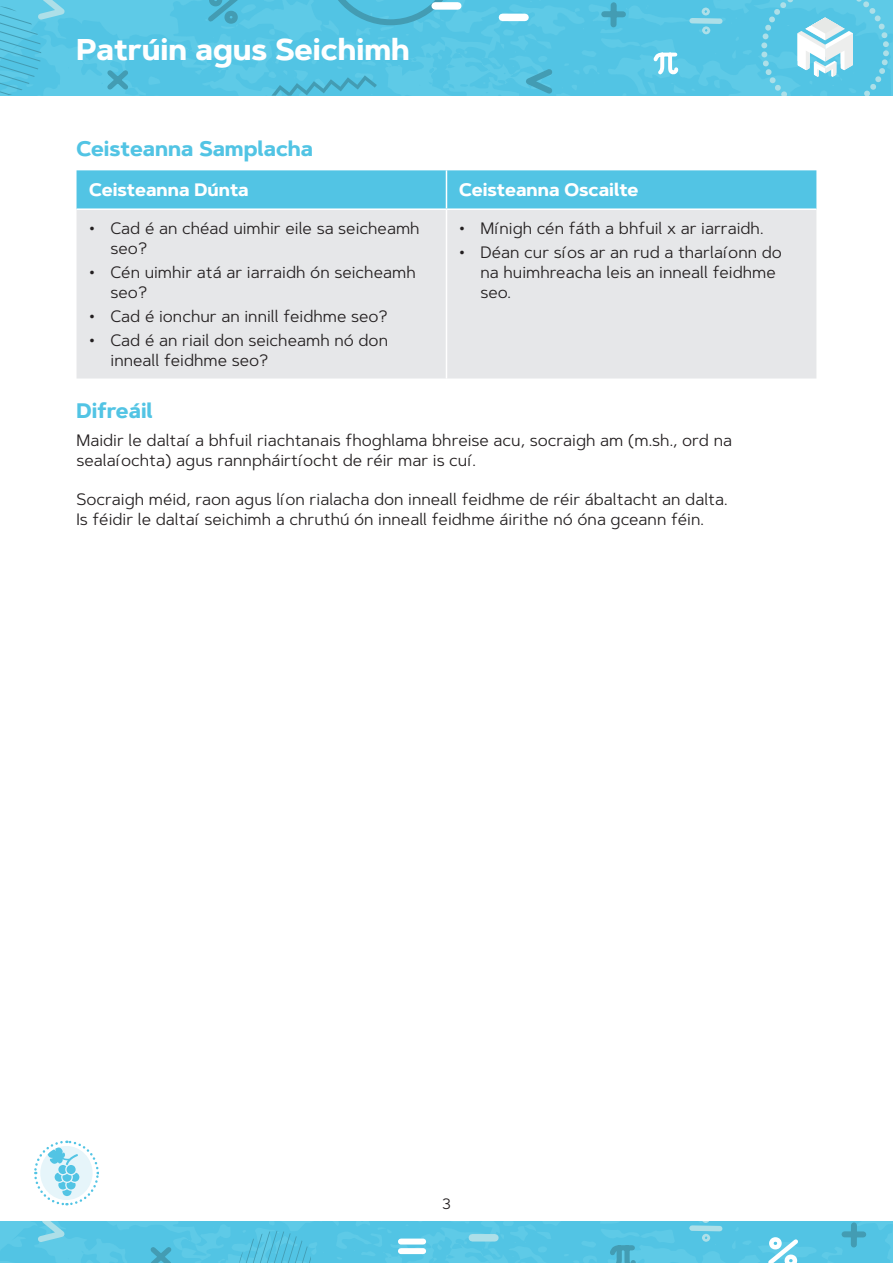
<style>
.page{position:relative;width:893px;height:1263px;background:#fff}
.page>*{position:absolute;margin:0;border:0;box-sizing:border-box;transform-origin:0 0}
.t1{font:700 30px "Artegra Sans";color:#fff}
.H2_Measure-PINK{font:700 21px "Artegra Sans";color:#52c4e4}
.Table_Headings-White{font:700 18px "Artegra Sans";color:#fff}
.Body{font:16.5px/19.8px "Artegra Sans";color:#231f20}
.t2{font:15px "Artegra Sans";color:#231f20}
</style>
<div class="page">
<svg style="left:0;top:0;width:893px;height:96px;background:#56c6e5"></svg>
<svg style="left:271px;top:75px;width:106px;height:21px;background:#4fbbd9"></svg>
<svg style="left:0;top:0;width:75px;height:94px;background:#5ac6e3"></svg>
<svg style="left:514px;top:64px;width:43px;height:32px"></svg>
<div style="left:502px;top:14px;width:23px;height:7px;background:#fff"></div>
<svg style="left:686px;top:5px;width:39px;height:32px"></svg>
<div style="left:604px;top:11px;width:19px;height:6px;background:#439cb3"></div>
<div style="left:610px;top:5px;width:7px;height:19px;background:#439cb3"></div>
<svg style="left:652px;top:51px;width:28px;height:27px"></svg>
<svg style="left:203px;top:0;width:40px;height:28px"></svg>
<svg style="left:323px;top:0;width:135px;height:25px;background:#51bdda"></svg>
<svg style="left:103px;top:65px;width:30px;height:29px"></svg>
<svg style="left:761px;top:0;width:128px;height:96px;background:#75cfe7"></svg>
<div style="left:435px;top:2px;width:23px;height:8px;background:#fff"></div>
<svg style="left:0;top:1221px;width:893px;height:42px;background:#59c6e4"></svg>
<svg style="left:34px;top:1140px;width:65px;height:65px"></svg>
<div style="left:77px;top:170px;width:739px;height:38px;background:#52c4e4"></div>
<div style="left:77px;top:210px;width:739px;height:168px;background:#e6e7e9"></div>
<hr style="left:446px;top:170px;width:1px;height:38px;background:#fff">
<hr style="left:446px;top:210px;width:1px;height:168px;background:#fff">
<h1 class="t1" style="left:77px;top:28px;width:335px">Patrúin agus Seichimh</h1>
<p class="H2_Measure-PINK" style="left:77px;top:133px;width:238px">Ceisteanna Samplacha</p>
<p class="Table_Headings-White" style="left:89px;top:177px;width:161px">Ceisteanna Dúnta</p>
<p class="Table_Headings-White" style="left:459px;top:177px;width:181px">Ceisteanna Oscailte</p>
<p class="Body" style="left:111px;top:218px;width:311px;text-indent:-21px">• Cad é an chéad uimhir eile sa seicheamh seo?</p>
<p class="Body" style="left:111px;top:262px;width:307px;text-indent:-21px">• Cén uimhir atá ar iarraidh ón seicheamh seo?</p>
<p class="Body" style="left:89px;top:306px;width:300px">• Cad é ionchur an innill feidhme seo?</p>
<p class="Body" style="left:111px;top:330px;width:279px;text-indent:-21px">• Cad é an riail don seicheamh nó don inneall feidhme seo?</p>
<p class="Body" style="left:459px;top:218px;width:306px">• Mínigh cén fáth a bhfuil x ar iarraidh.</p>
<p class="Body" style="left:480px;top:242px;width:303px;text-indent:-21px">• Déan cur síos ar an rud a tharlaíonn do na huimhreacha leis an inneall feidhme seo.</p>
<p class="H2_Measure-PINK" style="left:77px;top:395px;width:78px">Difreáil</p>
<p class="Body" style="left:77px;top:430px;width:657px">Maidir le daltaí a bhfuil riachtanais fhoghlama bhreise acu, socraigh am (m.sh., ord na sealaíochta) agus rannpháirtíocht de réir mar is cuí.</p>
<p class="Body" style="left:77px;top:489px;width:652px">Socraigh méid, raon agus líon rialacha don inneall feidhme de réir ábaltacht an dalta.</p>
<p class="Body" style="left:77px;top:509px;width:629px">Is féidir le daltaí seichimh a chruthú ón inneall feidhme áirithe nó óna gceann féin.</p>
<p class="t2" style="left:442px;top:1193px;width:10px">3</p>
</div>
